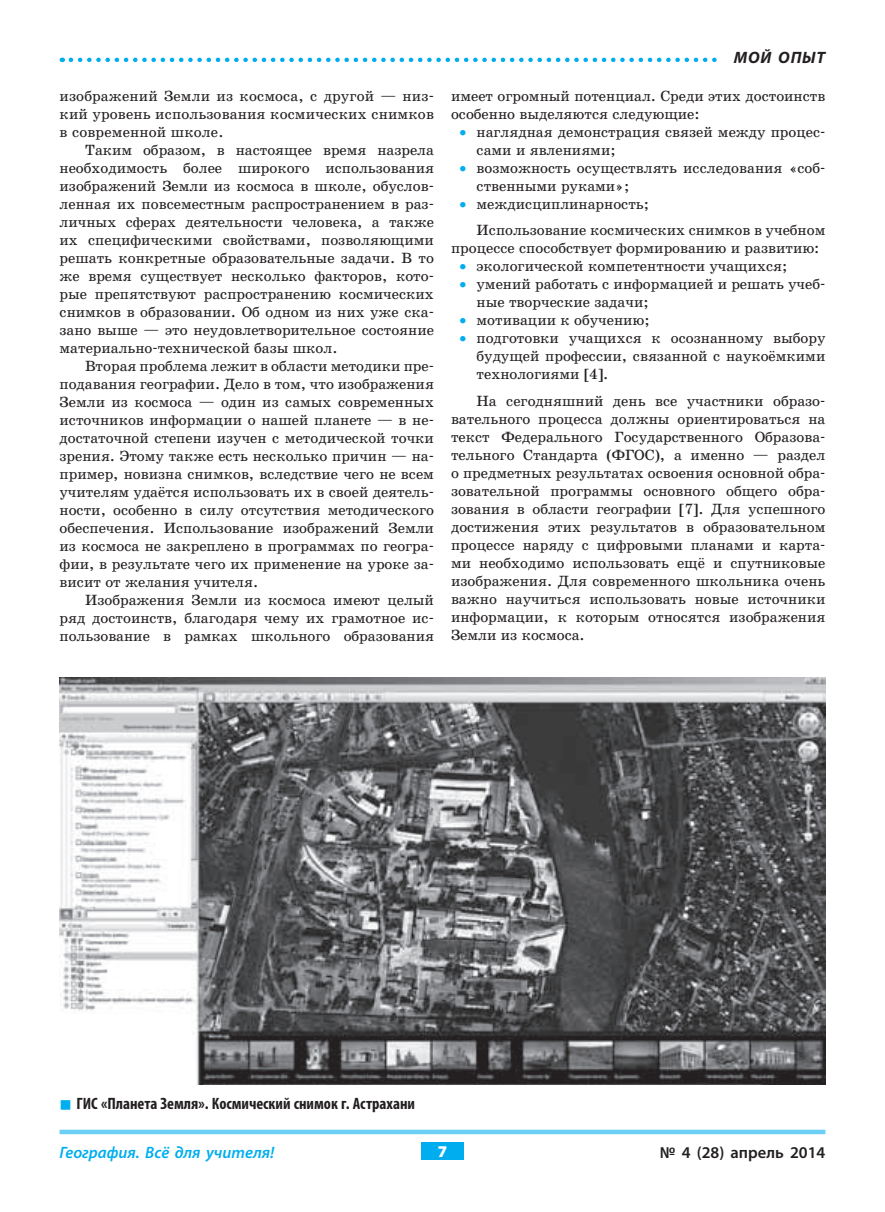
<style>
.page{position:relative;width:885px;height:1212px;background:#fff}
.page>*{position:absolute;margin:0;border:0;box-sizing:border-box;transform-origin:0 0}
.t1{font:700 condensed 16.5px "Myriad Pro";color:#231f20}
.t2{font:italic 600 16.5px "Myriad Pro";color:#00aeef}
.t3{font:600 16.5px "Myriad Pro";color:#231f20}
.t4{font:italic 700 16.5px "Myriad Pro";letter-spacing:.05em;color:#231f20}
.t5{font:900 16.5px "Myriad Pro";color:#fff}
.t6{font:15px/18px "School Book C";color:#231f20;text-align:justify}
.s1{color:#00aeef}
</style>
<div class="page">
<hr style="left:60px;top:1130px;width:765px;height:4px;background:#6bcff6">
<div style="left:421px;top:1143px;width:42px;height:17px;background:#00aeef"></div>
<svg style="left:71px;top:58px;width:646px;height:4px"></svg>
<img style="left:60px;top:678px;width:765px;height:407px">
<p class="t6" style="left:60px;top:87px;width:376px">изображений Земли из космоса, с другой — низ&shy;кий уровень использования космических снимков в современной школе.</p>
<p class="t6" style="left:60px;top:141px;width:376px;text-indent:26px">Таким образом, в настоящее время назрела необходимость более широкого использования изображений Земли из космоса в школе, обуслов&shy;ленная их повсеместным распространением в раз&shy;личных сферах деятельности человека, а также их специфическими свойствами, позволяющими решать конкретные образовательные задачи. В то же время существует несколько факторов, кото&shy;рые препятствуют распространению космических снимков в образовании. Об одном из них уже ска&shy;зано выше — это неудовлетворительное состояние материально-технической базы школ.</p>
<p class="t6" style="left:60px;top:357px;width:376px;text-indent:26px">Вторая проблема лежит в области методики пре&shy;подавания географии. Дело в том, что изображения Земли из космоса — один из самых современных источников информации о нашей планете — в не&shy;достаточной степени изучен с методической точки зрения. Этому также есть несколько причин — на&shy;пример, новизна снимков, вследствие чего не всем учителям удаётся использовать их в своей деятель&shy;ности, особенно в силу отсутствия методического обеспечения. Использование изображений Земли из космоса не закреплено в программах по геогра&shy;фии, в результате чего их применение на уроке за&shy;висит от желания учителя.</p>
<p class="t6" style="left:60px;top:591px;width:376px;text-indent:26px">Изображения Земли из космоса имеют целый ряд достоинств, благодаря чему их грамотное ис&shy;пользование в рамках школьного образования</p>
<p class="t4" style="left:733px;top:47px;width:93px">Мой опыт</p>
<p class="t6" style="left:451px;top:87px;width:376px">имеет огромный потенциал. Среди этих достоинств особенно выделяются следующие:</p>
<p class="t6" style="left:476px;top:123px;width:350px;text-indent:-17px"><span class="s1">•</span> наглядная демонстрация связей между процес&shy;сами и явлениями;</p>
<p class="t6" style="left:476px;top:159px;width:350px;text-indent:-17px"><span class="s1">•</span> возможность осуществлять исследования «соб&shy;ственными руками»;</p>
<p class="t6" style="left:476px;top:191px;width:350px;line-height:26.5px;text-indent:-17px"><span class="s1">•</span> междисциплинарность;<br>Использование космических снимков в учебном</p>
<p class="t6" style="left:451px;top:240px;width:370px">процессе способствует формированию и развитию:</p>
<p class="t6" style="left:459px;top:258px;width:329px"><span class="s1">•</span> экологической компетентности учащихся;</p>
<p class="t6" style="left:476px;top:276px;width:350px;text-indent:-17px"><span class="s1">•</span> умений работать с информацией и решать учеб&shy;ные творческие задачи;</p>
<p class="t6" style="left:459px;top:312px;width:192px"><span class="s1">•</span> мотивации к обучению;</p>
<p class="t6" style="left:476px;top:330px;width:350px;text-indent:-17px"><span class="s1">•</span> подготовки учащихся к осознанному выбору будущей профессии, связанной с наукоёмкими технологиями [4].</p>
<p class="t6" style="left:451px;top:392px;width:376px;text-indent:26px">На сегодняшний день все участники образо&shy;вательного процесса должны ориентироваться на текст Федерального Государственного Образова&shy;тельного Стандарта (ФГОС), а именно — раздел о предметных результатах освоения основной обра&shy;зовательной программы основного общего обра&shy;зования в области географии [7]. Для успешного достижения этих результатов в образовательном процессе наряду с цифровыми планами и карта&shy;ми необходимо использовать ещё и спутниковые изображения. Для современного школьника очень важно научиться использовать новые источники информации, к которым относятся изображения Земли из космоса.</p>
<p class="t1" style="left:77px;top:1093px;width:340px">ГИС «Планета Земля». Космический снимок г. Астрахани</p>
<p class="t2" style="left:60px;top:1142px;width:216px">География. Всё для учителя!</p>
<p class="t5" style="left:437px;top:1141px;width:11px">7</p>
<p class="t3" style="left:660px;top:1142px;width:167px">№ 4 (28) апрель 2014</p>
</div>
